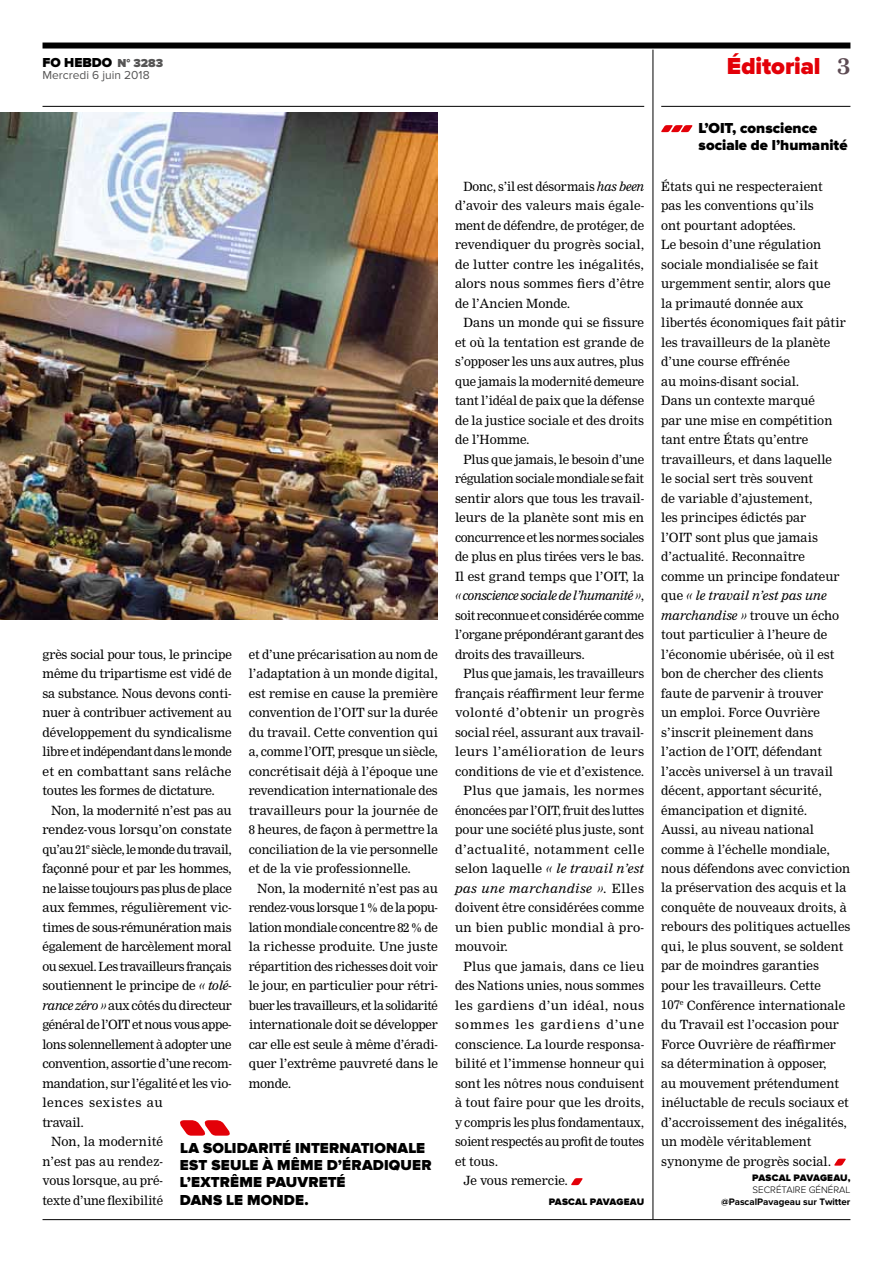
<style>
.page{position:relative;width:893px;height:1263px;background:#fff}
.page>*{position:absolute;margin:0;border:0;box-sizing:border-box;transform-origin:0 0}
.t1{font:900 24px "Proxima Nova";letter-spacing:-.005em;color:#e30008}
.t2{font:900 15px/17.2px "Proxima Nova";letter-spacing:.01em;color:#000}
.t3{font:900 13.5px "Proxima Nova";color:#000}
.t4{font:12.45px/19.5px "Nimrod";color:#000;text-align:justify}
.t5{font:12.45px "Nimrod";letter-spacing:-.025em;color:#000}
.t6{font:12.45px "Nimrod";letter-spacing:-.03em;color:#000}
.t7{font:12.45px "Nimrod";letter-spacing:-.02em;color:#000}
.t8{font:12.45px "Nimrod";letter-spacing:.035em;color:#000}
.t9{font:12.45px "Nimrod";letter-spacing:.03em;color:#000}
.t10{font:12.45px "Nimrod";letter-spacing:-.04em;color:#000}
.t11{font:12.45px "Nimrod";letter-spacing:-.035em;color:#000}
.t12{font:italic 12.45px "Nimrod";letter-spacing:.015em;color:#000}
.t13{font:italic 12.45px "Nimrod";letter-spacing:.035em;color:#000}
.t14{font:12.45px "Nimrod";letter-spacing:.02em;color:#000}
.t15{font:12.45px "Nimrod";letter-spacing:.065em;color:#000}
.t16{font:12.45px "Nimrod";letter-spacing:.04em;color:#000}
.t17{font:12px "Proxima Nova";color:#565555}
.t18{font:900 9.75px "Proxima Nova";letter-spacing:.015em;color:#000}
.t19{font:700 9.75px "Proxima Nova";color:#000}
.t20{font:300 9.75px "Proxima Nova";color:#000}
.s1{font-size:12px;color:#565555}
.s2{font-style:italic}
.s3{font-style:normal}
.s4{font-family:"Nimrod";font-weight:700;font-size:22.5px;color:#5d4b53}
</style>
<div class="page">
<hr style="left:43px;top:1219px;width:807px;height:1px;background:#000">
<div style="left:43px;top:43px;width:807px;height:6px;background:#000"></div>
<hr style="left:661px;top:106px;width:189px;height:1px;background:#000">
<hr style="left:43px;top:106px;width:601px;height:1px;background:#000">
<svg style="left:834px;top:1159px;width:12px;height:7px"></svg>
<hr style="left:653px;top:50px;width:1px;height:1169px;background:#000">
<svg style="left:661px;top:125px;width:32px;height:7px"></svg>
<img style="left:0;top:112px;width:438px;height:508px">
<svg style="left:571px;top:1178px;width:12px;height:7px"></svg>
<svg style="left:180px;top:1120px;width:50px;height:16px"></svg>
<p class="t3" style="left:43px;top:55px;width:122px">FO HEBDO <span class="s1">N° 3283</span></p>
<p class="t17" style="left:43px;top:68px;width:109px">Mercredi 6 juin 2018</p>
<p class="t4" style="left:43px;top:644px;width:191px">grès social pour tous, le principe même du tripartisme est vidé de sa substance. Nous devons conti&shy;nuer à contribuer activement au développement du syndicalisme libre et indépendant dans le monde et en combattant sans relâche toutes les formes de dictature.</p>
<p class="t4" style="left:51px;top:800px;width:182px">Non, la modernité n’est pas au</p>
<p class="t4" style="left:43px;top:820px;width:191px">rendez-vous lorsqu’on constate</p>
<p class="t10" style="left:43px;top:842px;width:191px">qu’au 21<sup>e</sup> siècle, le monde du travail,</p>
<p class="t7" style="left:43px;top:861px;width:191px">façonné pour et par les hommes,</p>
<p class="t6" style="left:43px;top:881px;width:191px">ne laisse toujours pas plus de place</p>
<p class="t4" style="left:43px;top:898px;width:191px">aux femmes, régulièrement vic-</p>
<p class="t5" style="left:43px;top:920px;width:191px">times de sous-rémunération mais</p>
<p class="t5" style="left:43px;top:939px;width:191px">également de harcèlement moral</p>
<p class="t11" style="left:43px;top:959px;width:191px">ou sexuel. Les travailleurs français</p>
<p class="t7" style="left:43px;top:978px;width:191px">soutiennent le principe de <span class="s2">« tolé-</span></p>
<p class="t6" style="left:43px;top:998px;width:191px"><span class="s2">rance zéro »</span> aux côtés du directeur</p>
<p class="t6" style="left:43px;top:1017px;width:191px">général de l’OIT et nous vous appe-</p>
<p class="t6" style="left:43px;top:1037px;width:191px">lons solennellement à adopter une</p>
<p class="t5" style="left:43px;top:1056px;width:191px">convention, assortie d’une recom-</p>
<p class="t5" style="left:43px;top:1076px;width:191px">mandation, sur l’égalité et les vio-</p>
<p class="t16" style="left:43px;top:1095px;width:122px">lences sexistes au</p>
<p class="t5" style="left:43px;top:1115px;width:43px">travail.</p>
<p class="t4" style="left:51px;top:1132px;width:114px">Non, la modernité</p>
<p class="t4" style="left:43px;top:1151px;width:122px">n’est pas au rendez-</p>
<p class="t4" style="left:43px;top:1171px;width:122px">vous lorsque, au pré-</p>
<p class="t4" style="left:43px;top:1190px;width:122px">texte d’une flexibilité</p>
<p class="t4" style="left:249px;top:644px;width:191px">et d’une précarisation au nom de l’adaptation à un monde digital, est remise en cause la première convention de l’OIT sur la durée du travail. Cette convention qui a, comme l’OIT, presque un siècle, concrétisait déjà à l’époque une revendication internationale des travailleurs pour la journée de 8 heures, de façon à permettre la conciliation de la vie personnelle et de la vie professionnelle.</p>
<p class="t4" style="left:249px;top:878px;width:191px;text-indent:9px">Non, la modernité n’est pas au rendez-vous lorsque 1% de la popu&shy;lation mondiale concentre 82% de la richesse produite. Une juste répartition des richesses doit voir le jour, en particulier pour rétri&shy;buer les travailleurs, et la solidarité internationale doit se développer car elle est seule à même d’éradi&shy;quer l’extrême pauvreté dans le monde.</p>
<p class="t2" style="left:180px;top:1140px;width:88px">LA SOLI DARITÉ</p>
<p class="t2" style="left:180px;top:1140px;width:249px;text-indent:115px">INTERNATIONALE<br>EST SEULE À MÊME D’ÉRADIQUER<br>L’EXTR ÊME PAUVR ETÉ<br>DANS LE MONDE.</p>
<p class="t4" style="left:455px;top:176px;width:191px;text-indent:9px">Donc, s’il est désormais <span class="s2">has been </span>d’avoir des valeurs mais égale&shy;ment de défendre, de protéger, de revendiquer du progrès social, de lutter contre les inégalités, alors nous sommes fiers d’être de l’Ancien Monde.</p>
<p class="t4" style="left:455px;top:313px;width:191px;text-indent:9px">Dans un monde qui se fissure et où la tentation est grande de s’opposer les uns aux autres, plus que jamais la modernité demeure tant l’idéal de paix que la défense de la justice sociale et des droits de l’Homme.</p>
<p class="t4" style="left:455px;top:449px;width:191px;text-indent:9px">Plus que jamais, le besoin d’une régulation sociale mondiale se fait sentir alors que tous les travail&shy;leurs de la planète sont mis en concurrence et les normes sociales de plus en plus tirées vers le bas.<br>Il est grand temps que l’OIT, la <span class="s2">« conscience sociale de l’humanité »</span>, soit reconnue et considérée comme l’organe prépondérant garant des droits des travailleurs.</p>
<p class="t4" style="left:463px;top:664px;width:182px">Plus que jamais, les travailleurs</p>
<p class="t4" style="left:455px;top:683px;width:191px">français réaffirment leur ferme</p>
<p class="t9" style="left:455px;top:705px;width:191px">volonté d’obtenir un progrès</p>
<p class="t4" style="left:455px;top:722px;width:191px">social réel, assurant aux travail-</p>
<p class="t8" style="left:455px;top:744px;width:191px">leurs l’amélioration de leurs</p>
<p class="t4" style="left:455px;top:761px;width:191px">conditions de vie et d’existence.</p>
<p class="t14" style="left:463px;top:783px;width:182px">Plus que jamais, les normes</p>
<p class="t4" style="left:455px;top:800px;width:191px">énoncées par l’OIT, fruit des luttes</p>
<p class="t4" style="left:455px;top:820px;width:191px">pour une société plus juste, sont</p>
<p class="t8" style="left:455px;top:842px;width:191px">d’actualité, notamment celle</p>
<p class="t12" style="left:455px;top:861px;width:191px"><span class="s3">selon laquelle</span> « le travail n’est</p>
<p class="t13" style="left:455px;top:881px;width:191px">pas une marchandise ». <span class="s3">Elles</span></p>
<p class="t4" style="left:455px;top:898px;width:191px">doivent être considérées comme</p>
<p class="t4" style="left:455px;top:917px;width:191px">un bien public mondial à pro-</p>
<p class="t4" style="left:455px;top:937px;width:54px">mouvoir.</p>
<p class="t4" style="left:463px;top:956px;width:182px">Plus que jamais, dans ce lieu</p>
<p class="t4" style="left:455px;top:976px;width:191px">des Nations unies, nous sommes</p>
<p class="t9" style="left:455px;top:998px;width:191px">les gardiens d’un idéal, nous</p>
<p class="t15" style="left:455px;top:1017px;width:191px">sommes les gardiens d’une</p>
<p class="t4" style="left:455px;top:1034px;width:191px">conscience. La lourde responsa-</p>
<p class="t4" style="left:455px;top:1054px;width:191px">bilité et l’immense honneur qui</p>
<p class="t4" style="left:455px;top:1073px;width:191px">sont les nôtres nous conduisent</p>
<p class="t4" style="left:455px;top:1093px;width:191px">à tout faire pour que les droits,</p>
<p class="t4" style="left:455px;top:1112px;width:191px">y compris les plus fondamentaux,</p>
<p class="t7" style="left:455px;top:1134px;width:191px">soient respectés au profit de toutes</p>
<p class="t4" style="left:455px;top:1151px;width:45px">et tous.</p>
<p class="t4" style="left:463px;top:1171px;width:106px">Je vous remercie.</p>
<p class="t18" style="left:549px;top:1196px;width:97px">PASCAL PAVAGEAU</p>
<h1 class="t1" style="left:727px;top:52px;width:125px">ÉDITORIAL <span class="s4">3</span></h1>
<p class="t2" style="left:699px;top:120px;width:150px">L’OIT, CONSCIENCE<br>SOCIALE DE L’HUMANITÉ</p>
<p class="t4" style="left:661px;top:176px;width:191px;text-align:left">États qui ne respecteraient<br>pas les conventions qu’ils<br>ont pourtant adoptées.<br>Le besoin d’une régulation sociale mondialisée se fait urgemment sentir, alors que<br>la primauté donnée aux libertés économiques fait pâtir les travailleurs de la planète d’une course effrénée<br>au moins-disant social.<br>Dans un contexte marqué<br>par une mise en compétition tant entre États qu’entre travailleurs, et dans laquelle<br>le social sert très souvent<br>de variable d’ajustement,<br>les principes édictés par<br>l’OIT sont plus que jamais d’actualité. Reconnaître comme un principe fondateur que <span class="s2">« le travail n’est pas une marchandise »</span> trouve un écho tout particulier à l’heure de l’économie ubérisée, où il est bon de chercher des clients faute de parvenir à trouver<br>un emploi. Force Ouvrière s’inscrit pleinement dans l’action de l’OIT, défendant l’accès universel à un travail décent, apportant sécurité, émancipation et dignité.<br>Aussi, au niveau national comme à l’échelle mondiale, nous défendons avec conviction la préservation des acquis et la conquête de nouveaux droits, à rebours des politiques actuelles qui, le plus souvent, se soldent par de moindres garanties pour les travailleurs. Cette<br>107<sup>e</sup> Conférence internationale du Travail est l’occasion pour<br>Force Ouvrière de réaffirmer sa détermination à opposer,<br>au mouvement prétendument inéluctable de reculs sociaux et d’accroissement des inégalités, un modèle véritablement synonyme de progrès social.</p>
<p class="t18" style="left:752px;top:1172px;width:100px">PASCAL PAVAGEAU,</p>
<p class="t20" style="left:753px;top:1184px;width:99px">SECRÉTAIRE GÉN ÉRAL</p>
<p class="t19" style="left:721px;top:1196px;width:131px">@PascalPavageau sur Twitter</p>
</div>
